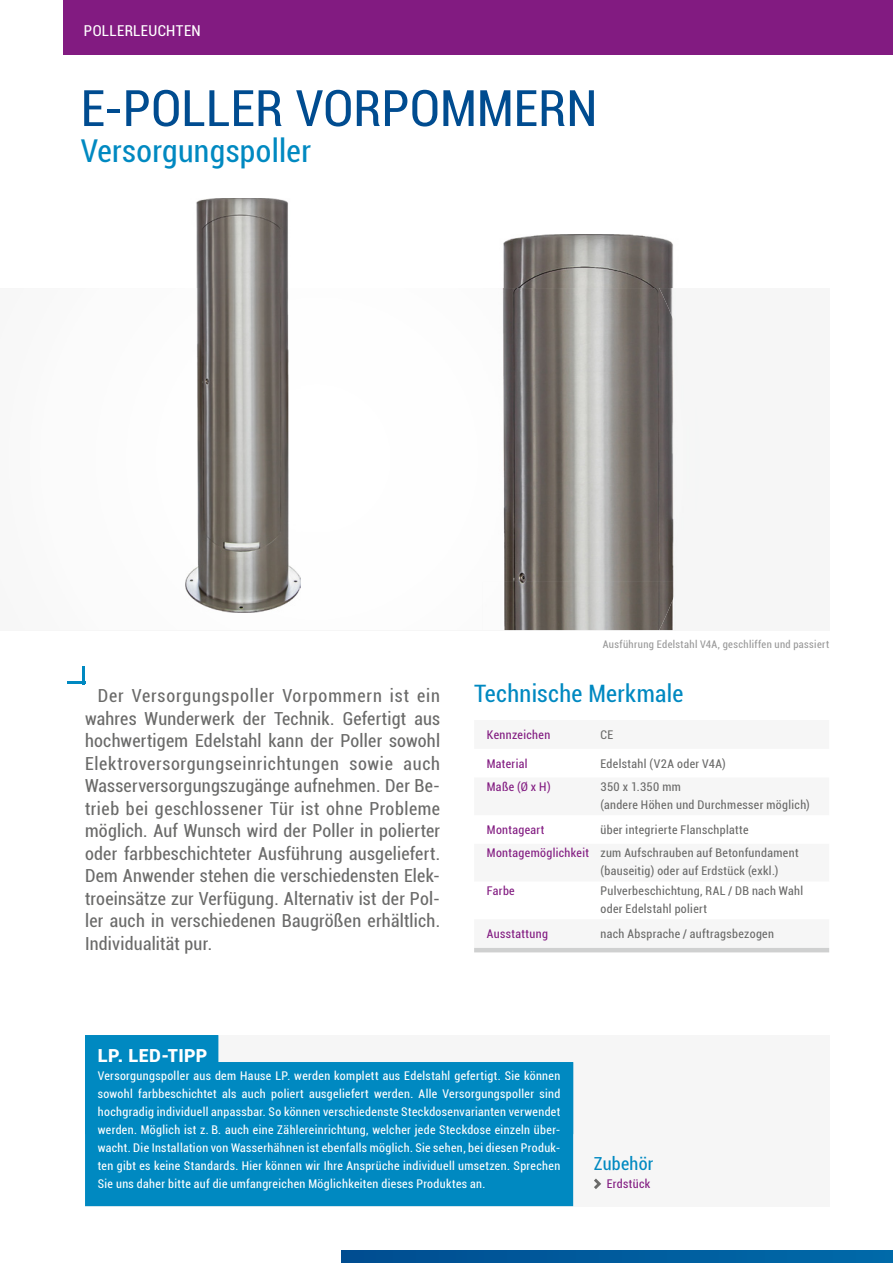
<style>
.page{position:relative;width:893px;height:1263px;background:#fff}
.page>*{position:absolute;margin:0;border:0;box-sizing:border-box;transform-origin:0 0}
.t1{font:condensed 50.25px "Roboto";letter-spacing:.005em;color:#004c90}
.t2{font:condensed 31.5px "Roboto";letter-spacing:.01em;color:#0089c1}
.t3{font:condensed 24px "Roboto";letter-spacing:.015em;color:#0089c1}
.t4{font:condensed 18px/22.5px "Roboto";letter-spacing:.015em;color:#6a6a69;text-align:justify}
.t5{font:900 18px "Roboto";letter-spacing:.015em;color:#fff}
.t6{font:condensed 18px "Roboto";letter-spacing:.015em;color:#0089c1}
.t7{font:condensed 15px "Roboto";letter-spacing:.025em;color:#fff}
.t8{font:condensed 12px/18px "Roboto";letter-spacing:.03em;color:#fff;text-align:justify}
.t9{font:condensed 12px/18px "Roboto";letter-spacing:.03em;color:#6a6a69}
.t10{font:condensed 12px "Roboto";letter-spacing:.03em;color:#821b81}
.t11{font:condensed 10.5px "Roboto";letter-spacing:.035em;color:#989898}
.s1{color:#821b81}
</style>
<div class="page">
<div style="left:0;top:288px;width:829px;height:342px;background:#f6f6f6"></div>
<div style="left:85px;top:1035px;width:744px;height:171px;background:#f6f6f6"></div>
<svg style="left:85px;top:1035px;width:488px;height:171px;background:#1c95c7"></svg>
<svg style="left:474px;top:947px;width:355px;height:1px"></svg>
<svg style="left:474px;top:948px;width:355px;height:4px"></svg>
<hr style="left:82px;top:666px;width:3px;height:18px;background:#0089c1">
<hr style="left:67px;top:681px;width:18px;height:3px;background:#0089c1">
<div style="left:64px;top:0;width:829px;height:54px;background:#821b81"></div>
<img style="left:186px;top:198px;width:114px;height:414px">
<img style="left:503px;top:234px;width:170px;height:347px">
<img style="left:659px;top:288px;width:15px;height:293px">
<img style="left:504px;top:581px;width:170px;height:49px">
<svg style="left:341px;top:1250px;width:552px;height:13px;background:#005b9c"></svg>
<svg style="left:594px;top:1178px;width:7px;height:11px"></svg>
<p class="t7" style="left:84px;top:20px;width:118px">POLLERLEUCHTEN</p>
<h1 class="t1" style="left:81px;top:73px;width:518px">E-POLLER VORPOMMERN</h1>
<h2 class="t2" style="left:81px;top:129px;width:232px">Versorgungspoller</h2>
<p class="t11" style="left:603px;top:637px;width:228px">Ausführung Edelstahl V4A, geschliffen und passiert</p>
<p class="t4" style="left:85px;top:684px;width:357px;text-indent:13px">Der Versorgungspoller Vorpommern ist ein wahres Wunderwerk der Technik. Gefertigt aus hochwertigem Edelstahl kann der Poller sowohl Elektroversorgungseinrichtungen sowie auch Wasserversorgungszugänge aufnehmen. Der Be&shy;trieb bei geschlossener Tür ist ohne Probleme möglich. Auf Wunsch wird der Poller in polierter oder farbbeschichteter Ausführung ausgeliefert.<br>Dem Anwender stehen die verschiedensten Elek&shy;troeinsätze zur Verfügung. Alternativ ist der Pol&shy;ler auch in verschiedenen Baugrößen erhältlich.<br>Individualität pur.</p>
<h3 class="t3" style="left:474px;top:677px;width:211px">Technische Merkmale</h3>
<p class="t10" style="left:487px;top:726px;width:65px">Kennzeichen</p>
<p class="t9" style="left:600px;top:725px;width:14px">CE</p>
<p class="t10" style="left:487px;top:755px;width:42px">Material</p>
<p class="t9" style="left:600px;top:754px;width:127px">Edelstahl (V2A oder V4A)</p>
<p class="t10" style="left:487px;top:778px;width:65px">Maße (Ø x H)</p>
<p class="t9" style="left:600px;top:777px;width:211px">350 x 1.350 mm<br>(andere Höhen und Durchmesser möglich)</p>
<p class="t10" style="left:487px;top:821px;width:59px">Montageart</p>
<p class="t9" style="left:487px;top:818px;width:313px;line-height:23.4px;text-indent:114px">über integrierte Flanschplatte<br><span class="s1">Montagemöglichkeit</span> zum Aufschrauben auf Betonfundament</p>
<p class="t9" style="left:600px;top:862px;width:179px">(bauseitig) oder auf Erdstück (exkl.)</p>
<p class="t10" style="left:487px;top:882px;width:29px">Farbe</p>
<p class="t9" style="left:600px;top:881px;width:204px">Pulverbeschichtung, RAL / DB nach Wahl oder Edelstahl poliert</p>
<p class="t10" style="left:487px;top:925px;width:63px">Ausstattung</p>
<p class="t9" style="left:600px;top:924px;width:175px">nach Absprache / auftragsbezogen</p>
<h3 class="t5" style="left:98px;top:1043px;width:111px">LP. LED-TIPP</h3>
<p class="t8" style="left:98px;top:1066px;width:464px">Versorgungspoller aus dem Hause LP. werden komplett aus Edelstahl gefertigt. Sie können sowohl farbbeschichtet als auch poliert ausgeliefert werden. Alle Versorgungspoller sind hochgradig individuell anpassbar. So können verschiedenste Steckdosenvarianten verwendet werden. Möglich ist z. B. auch eine Zählereinrichtung, welcher jede Steckdose einzeln über&shy;wacht. Die Installation von Wasserhähnen ist ebenfalls möglich. Sie sehen, bei diesen Produk&shy;ten gibt es keine Standards. Hier können wir Ihre Ansprüche individuell umsetzen. Sprechen Sie uns daher bitte auf die umfangreichen Möglichkeiten dieses Produktes an.</p>
<h3 class="t6" style="left:594px;top:1151px;width:61px">Zubehör</h3>
<p class="t10" style="left:607px;top:1175px;width:45px">Erdstück</p>
</div>
